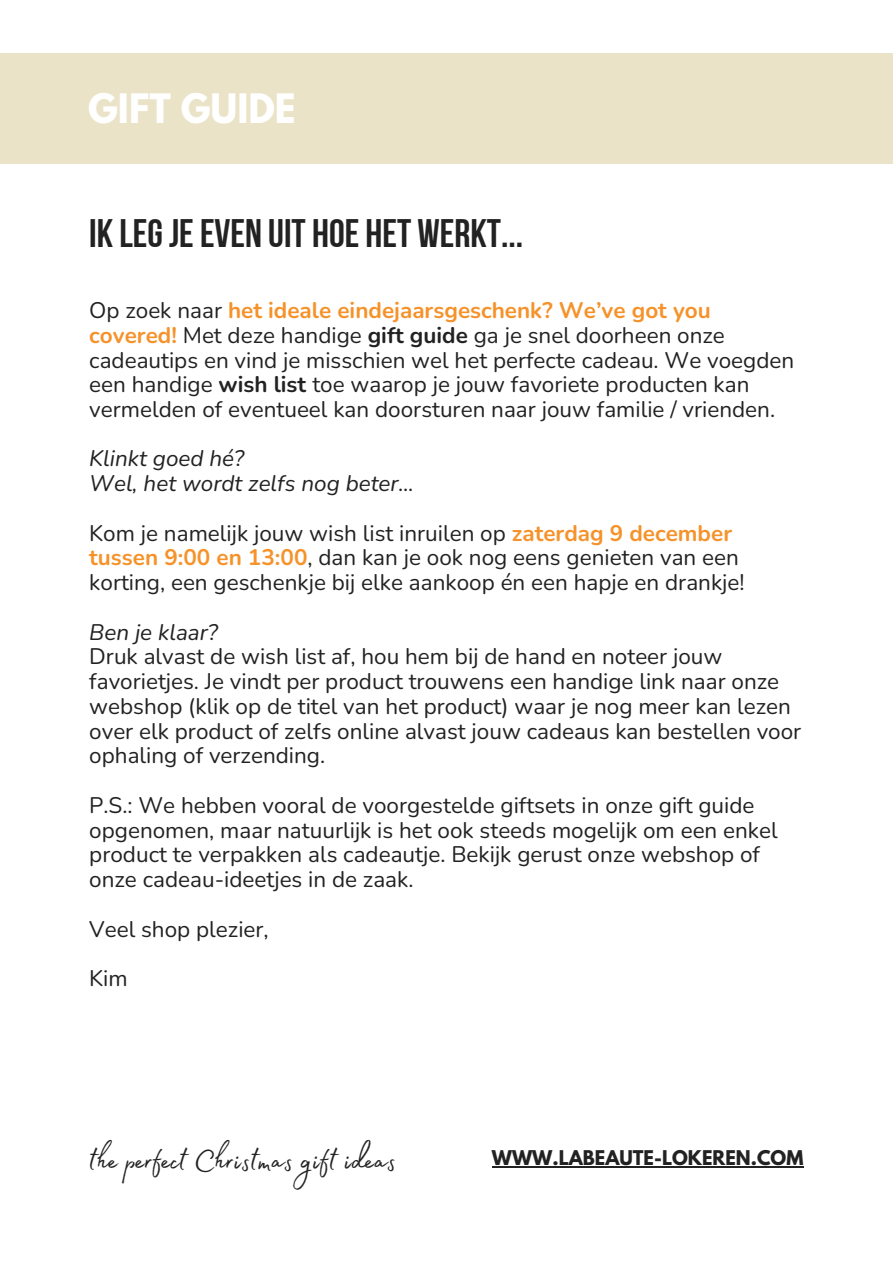
<style>
.page{position:relative;width:893px;height:1264px;background:#fff}
.page>*{position:absolute;margin:0;border:0;box-sizing:border-box;transform-origin:0 0}
.t1{font:39.6px "Bebas Neue Cyrillic";color:#222}
.t2{font:37.5px "Madelyn Fill";color:#222}
.t3{font:700 36px "League Spartan";color:#fff}
.t4{font:22.5px/24.8px "Nunito";color:#222}
.t5{font:italic 22.5px "Nunito";color:#222}
.t6{font:700 18px "League Spartan";color:#222}
.s1{font-weight:700;color:#f6922a}
.s2{font-weight:700}
</style>
<div class="page">
<div style="left:0;top:54px;width:892px;height:57px;background:#eae3c7"></div>
<div style="left:0;top:106px;width:892px;height:57px;background:#eae3c7"></div>
<hr style="left:492px;top:1166px;width:311px;height:1px;background:#222">
<p class="t3" style="left:88px;top:91px;width:209px">GIFT GUIDE</p>
<p class="t1" style="left:89px;top:217px;width:435px">IK LEGJEEVEN UIT HOE HET WERKT...</p>
<p class="t4" style="left:89px;top:298px;width:706px">Op zoek naar <span class="s1">het ideale eindejaarsgeschenk? We’ve got you covered!</span> Met deze handige <span class="s2">gift guide</span> ga je snel doorheen onze cadeautips en vind je misschien wel het perfecte cadeau. We voegden een handige <span class="s2">wish list</span> toe waarop je jouw favoriete producten kan vermelden of eventueel kan doorsturen naar jouw familie / vrienden.</p>
<p class="t5" style="left:89px;top:443px;width:156px">Klinkt goed hé?</p>
<p class="t5" style="left:89px;top:468px;width:326px">Wel, het wordt zelfs nog beter...</p>
<p class="t4" style="left:89px;top:521px;width:657px">Kom je namelijk jouw wish list inruilen op <span class="s1">zaterdag 9 december tussen 9:00 en 13:00</span>, dan kan je ook nog eens genieten van een korting, een geschenkje bij elke aankoop én een hapje en drankje!</p>
<p class="t5" style="left:89px;top:617px;width:130px">Ben je klaar?</p>
<p class="t4" style="left:89px;top:644px;width:713px">Druk alvast de wish list af, hou hem bij de hand en noteer jouw favorietjes. Je vindt per product trouwens een handige link naar onze webshop (klik op de titel van het product) waar je nog meer kan lezen over elk product of zelfs online alvast jouw cadeaus kan bestellen voor ophaling of verzending.</p>
<p class="t4" style="left:89px;top:793px;width:690px">P.S.: We hebben vooral de voorgestelde giftsets in onze gift guide opgenomen, maar natuurlijk is het ook steeds mogelijk om een enkel product te verpakken als cadeautje. Bekijk gerust onze webshop of onze cadeau-ideetjes in de zaak.</p>
<p class="t4" style="left:89px;top:916px;width:181px">Veel shop plezier,</p>
<p class="t4" style="left:89px;top:966px;width:40px">Kim</p>
<p class="t2" style="left:89px;top:1132px;width:308px">the perfect Christmas gift ideas</p>
<p class="t6" style="left:492px;top:1148px;width:313px">WWW.LABEAUTE-LOKEREN.COM</p>
</div>
